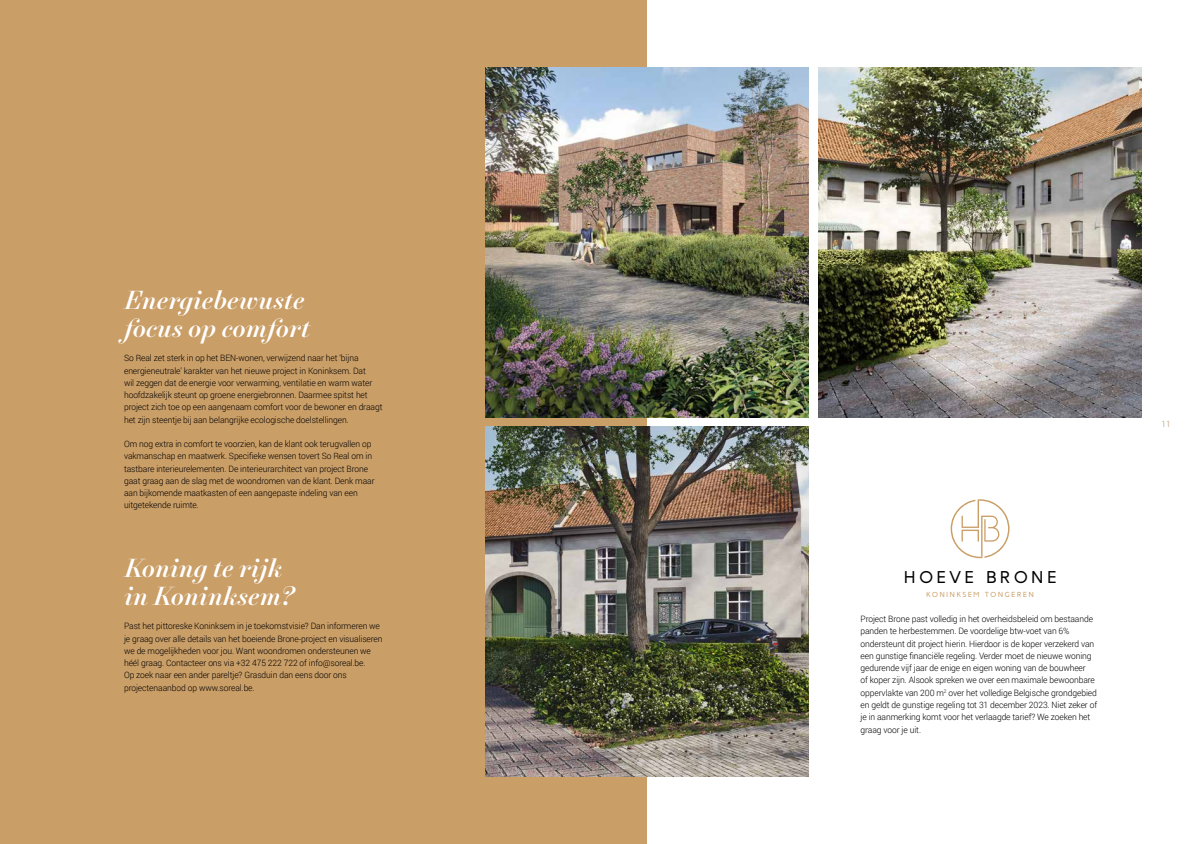
<style>
.page{position:relative;width:1191px;height:844px;background:#fff}
.page>*{position:absolute;margin:0;border:0;box-sizing:border-box;transform-origin:0 0}
.t1{font:italic 500 26.25px/28px "New Paris Headline";letter-spacing:-.01em;color:#fff}
.t2{font:600 17.06px "Baufra";letter-spacing:.15em;color:#000}
.t3{font:300 8.75px/12.2px "Roboto";letter-spacing:-.01em;color:#000}
.t4{font:8.75px "Roboto";color:#cbbba0}
.t5{font:600 7.26px "Baufra";letter-spacing:.17em;color:#ca9e67}
</style>
<div class="page">
<div style="left:0;top:0;width:647px;height:843px;background:#ca9e67"></div>
<img style="left:819px;top:67px;width:322px;height:350px">
<img style="left:486px;top:67px;width:322px;height:350px">
<img style="left:486px;top:427px;width:322px;height:349px">
<svg style="left:950px;top:499px;width:59px;height:59px"></svg>
<h1 class="t1" style="left:124px;top:287px;width:188px">Energiebewuste focus op comfort</h1>
<p class="t3" style="left:124px;top:351px;width:260px">So Real zet sterk in op het BEN-wonen, verwijzend naar het ‘bijna energieneutrale’ karakter van het nieuwe project in Koninksem. Dat<br>wil zeggen dat de energie voor verwarming, ventilatie en warm water hoofdzakelijk steunt op groene energiebronnen. Daarmee spitst het project zich toe op een aangenaam comfort voor de bewoner en draagt het zijn steentje bij aan belangrijke ecologische doelstellingen.</p>
<p class="t3" style="left:124px;top:437px;width:252px">Om nog extra in comfort te voorzien, kan de klant ook terugvallen op vakmanschap en maatwerk. Specifieke wensen tovert So Real om in tastbare interieurelementen. De interieurarchitect van project Brone gaat graag aan de slag met de woondromen van de klant. Denk maar aan bijkomende maatkasten of een aangepaste indeling van een uitgetekende ruimte.</p>
<h1 class="t1" style="left:124px;top:555px;width:171px">Koning te rijk in Koninksem?</h1>
<p class="t3" style="left:124px;top:619px;width:260px">Past het pittoreske Koninksem in je toekomstvisie? Dan informeren we je graag over alle details van het boeiende Brone-project en visualiseren we de mogelijkheden voor jou. Want woondromen ondersteunen we héél graag. Contacteer ons via +32 475 222 722 of info@soreal.be.<br>Op zoek naar een ander pareltje? Grasduin dan eens door ons projectenaanbod op www.soreal.be.</p>
<p class="t3" style="left:860px;top:612px;width:238px">Project Brone past volledig in het overheidsbeleid om bestaande panden te herbestemmen. De voordelige btw-voet van 6% ondersteunt dit project hierin. Hierdoor is de koper verzekerd van een gunstige financiële regeling. Verder moet de nieuwe woning gedurende vijf jaar de enige en eigen woning van de bouwheer<br>of koper zijn. Alsook spreken we over een maximale bewoonbare oppervlakte van 200 m<sup>2</sup> over het volledige Belgische grondgebied en geldt de gunstige regeling tot 31 december 2023. Niet zeker of je in aanmerking komt voor het verlaagde tarief? We zoeken het graag voor je uit.</p>
<h2 class="t2" style="left:903px;top:565px;width:154px">HOEVE BRONE</h2>
<p class="t5" style="left:926px;top:589px;width:109px">KONINKSEM TONGEREN</p>
<p class="t4" style="left:1161px;top:417px;width:11px">11</p>
</div>
